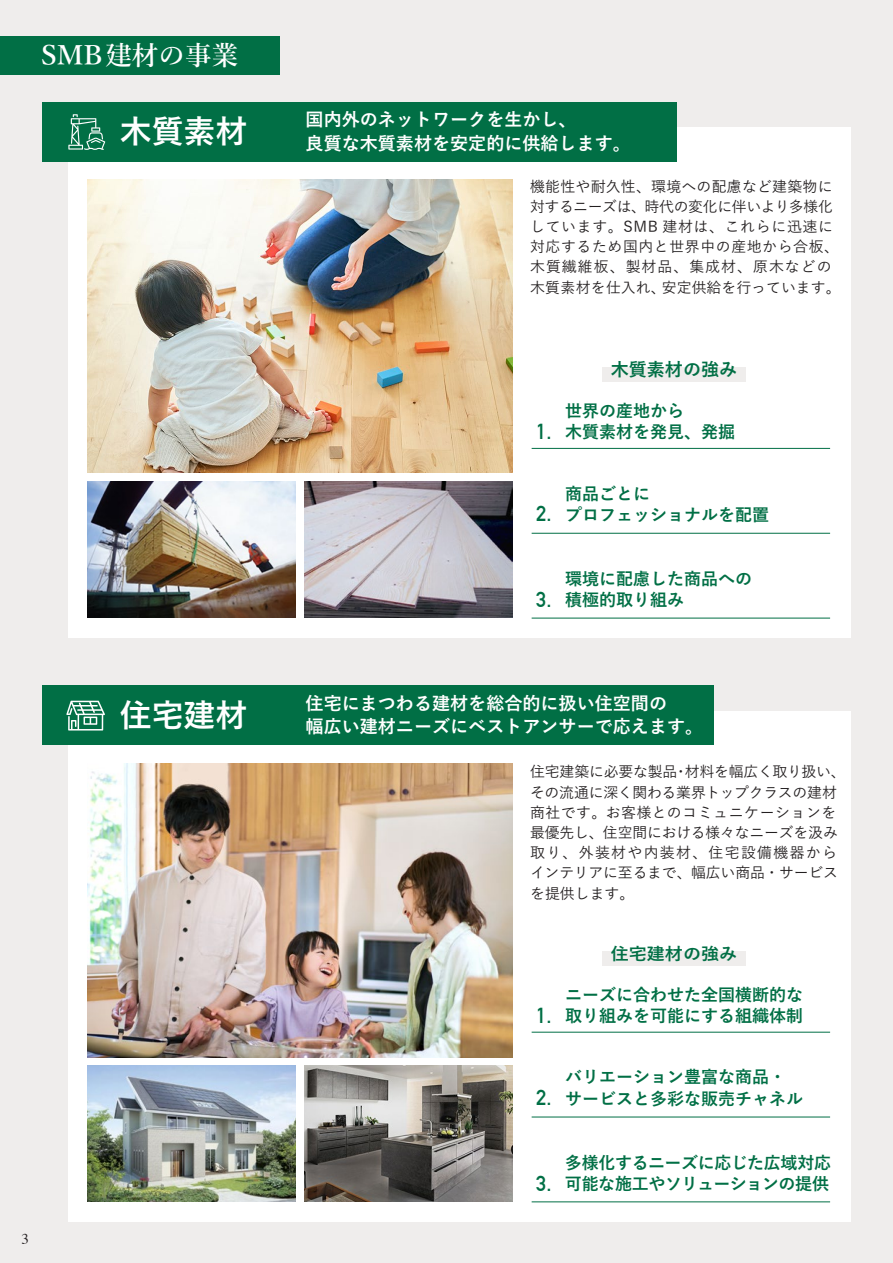
<style>
.page{position:relative;width:893px;height:1263px;background:#efedec}
.page>*{position:absolute;margin:0;border:0;box-sizing:border-box;transform-origin:0 0}
.t1{font:700 31.95px "Yu Go";color:#fff}
.t2{font:600 26.55px "Yu Min";color:#fff}
.t3{font:700 18px/23.4px "Yu Go";color:#fff}
.t4{font:700 18px "Yu Go";color:#016f45}
.t5{font:700 17.1px "Yu Go";color:#016f45;scale:1.06 1}
.t6{font:700 16.95px "Yu Go";color:#016f45}
.t7{font:700 16.95px "Yu Go";letter-spacing:-.03em;color:#016f45}
.t8{font:700 16.95px "Yu Go";letter-spacing:-.02em;color:#016f45}
.t9{font:500 14.85px/20.2px "Yu Go";color:#231f20}
.t10{font:500 14.85px/20.2px "Yu Go";letter-spacing:.02em;color:#231f20}
.t11{font:14.85px "Times";color:#231f20}
.s1{font-family:"DIN Alternate";font-size:21.3px}
</style>
<div class="page">
<div style="left:68px;top:128px;width:782px;height:510px;background:#fff"></div>
<div style="left:68px;top:711px;width:782px;height:510px;background:#fff"></div>
<div style="left:0;top:36px;width:280px;height:38px;background:#016f45"></div>
<div style="left:43px;top:102px;width:633px;height:60px;background:#016f45"></div>
<svg style="left:68px;top:114px;width:37px;height:36px"></svg>
<div style="left:43px;top:685px;width:671px;height:60px;background:#016f45"></div>
<img style="left:88px;top:179px;width:425px;height:294px">
<img style="left:87px;top:482px;width:209px;height:136px">
<img style="left:304px;top:482px;width:209px;height:136px">
<hr style="left:532px;top:448px;width:298px;height:1px;background:#016f45">
<hr style="left:532px;top:533px;width:298px;height:1px;background:#016f45">
<hr style="left:532px;top:618px;width:298px;height:1px;background:#016f45">
<div style="left:602px;top:367px;width:144px;height:15px;background:#efedec"></div>
<hr style="left:532px;top:1032px;width:298px;height:1px;background:#016f45">
<hr style="left:532px;top:1117px;width:298px;height:1px;background:#016f45">
<hr style="left:532px;top:1201px;width:298px;height:1px;background:#016f45">
<div style="left:602px;top:951px;width:144px;height:15px;background:#efedec"></div>
<img style="left:88px;top:764px;width:425px;height:293px">
<img style="left:87px;top:1066px;width:209px;height:136px">
<img style="left:304px;top:1066px;width:209px;height:136px">
<svg style="left:66px;top:701px;width:39px;height:29px"></svg>
<h2 class="t2" style="left:41px;top:41px;width:199px">SMB建材の事業</h2>
<h1 class="t1" style="left:120px;top:113px;width:129px">木質素材</h1>
<p class="t3" style="left:306px;top:109px;width:327px">国内外のネットワークを生かし、<br>良質な木質素材を安定的に供給します。</p>
<p class="t10" style="left:530px;top:174px;width:312px">機能性や耐久性、環境への配慮など建築物に対するニーズは、時代の変化に伴いより多様化しています。SMB 建材は、これらに迅速に対応するため国内と世界中の産地から合板、木質繊維板、製材品、集成材、原木などの木質素材を仕入れ、安定供給を行っています。</p>
<p class="t4" style="left:611px;top:359px;width:128px">木質素材の強み</p>
<p class="t6" style="left:565px;top:401px;width:121px">世界の産地から</p>
<p class="t6" style="left:536px;top:422px;width:200px"><span class="s1">1.</span> 木質素材を発見、発掘</p>
<p class="t6" style="left:565px;top:484px;width:87px">商品ごとに</p>
<p class="t6" style="left:536px;top:505px;width:235px"><span class="s1">2.</span> プロフェッショナルを配置</p>
<p class="t6" style="left:565px;top:569px;width:189px">環境に配慮した商品への</p>
<p class="t6" style="left:536px;top:590px;width:149px"><span class="s1">3.</span> 積極的取り組み</p>
<p class="t11" style="left:22px;top:1225px;width:9px">3</p>
<h1 class="t1" style="left:120px;top:697px;width:129px">住宅建材</h1>
<p class="t3" style="left:306px;top:692px;width:399px">住宅にまつわる建材を総合的に扱い住空間の<br>幅広い建材ニーズにベストアンサーで応えます。</p>
<p class="t9" style="left:530px;top:760px;width:317px">住宅建築に必要な製品・材料を幅広く取り扱い、その流通に深く関わる業界トップクラスの建材商社です。お客様とのコミュニケーションを最優先し、住空間における様々なニーズを汲み取り、外装材や内装材、住宅設備機器からインテリアに至るまで、幅広い商品・サービスを提供します。</p>
<p class="t5" style="left:611px;top:944px;width:121px">住宅建材の強み</p>
<p class="t6" style="left:565px;top:985px;width:240px">ニーズに合わせた全国横断的な</p>
<p class="t6" style="left:536px;top:1006px;width:269px"><span class="s1">1.</span> 取り組みを可能にする組織体制</p>
<p class="t6" style="left:565px;top:1067px;width:223px">バリエーション豊富な商品・</p>
<p class="t6" style="left:536px;top:1089px;width:269px"><span class="s1">2.</span> サービスと多彩な販売チャネル</p>
<p class="t8" style="left:565px;top:1153px;width:268px">多様化するニーズに応じた広域対応</p>
<p class="t7" style="left:536px;top:1174px;width:294px"><span class="s1">3.</span> 可能な施工やソリューションの提供</p>
</div>
